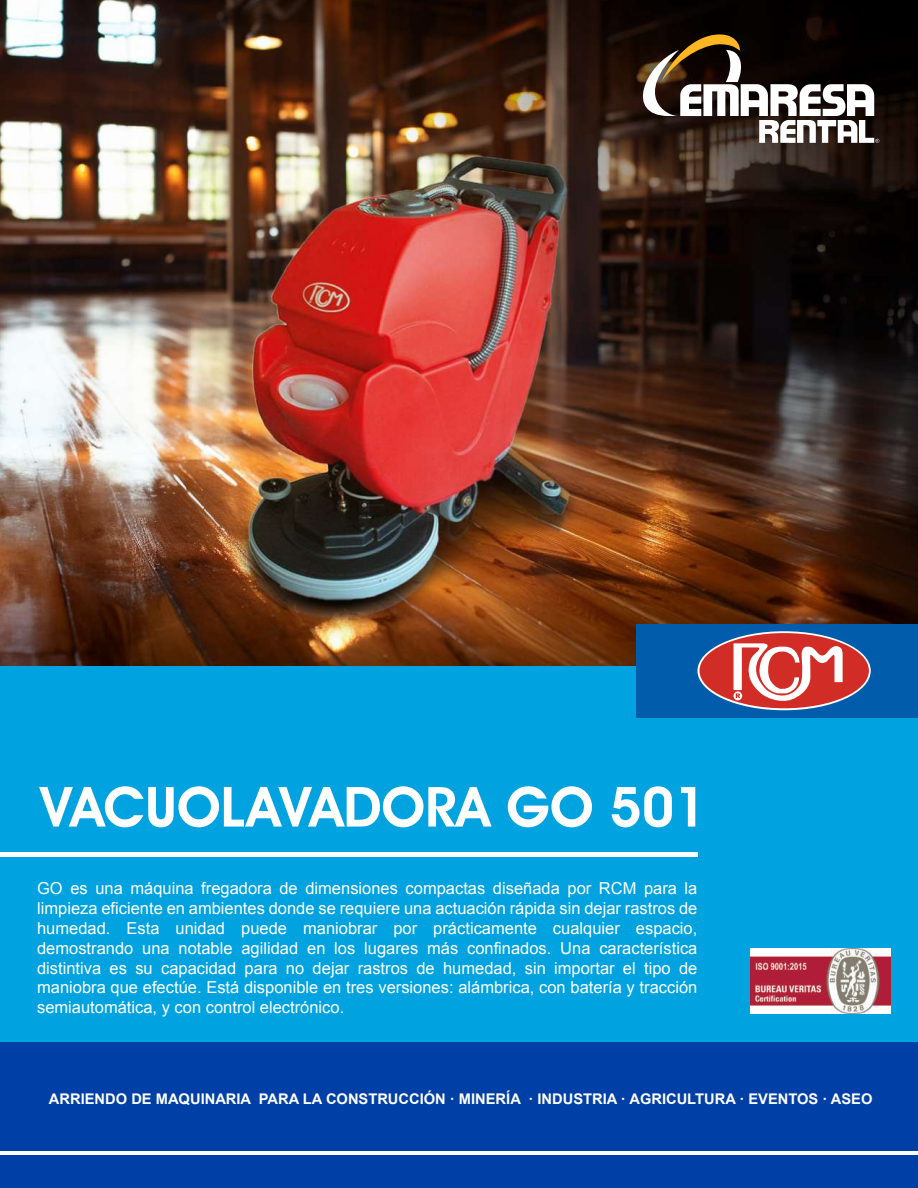
<style>
.page{position:relative;width:918px;height:1188px;background:#fff}
.page>*{position:absolute;margin:0;border:0;box-sizing:border-box;transform-origin:0 0}
.t1{font:600 55.5px "Avant Garde IT Cby BT";color:#fff}
.t2{font:16.5px/19.8px "Arial";color:#fff;text-align:justify}
.t3{font:700 14.7px "Arial";color:#fff}
</style>
<div class="page">
<img style="left:0;top:0;width:918px;height:666px">
<svg style="left:624px;top:34px;width:255px;height:109px"></svg>
<div style="left:0;top:666px;width:918px;height:378px;background:#00a2df"></div>
<div style="left:0;top:1043px;width:918px;height:145px;background:#0040a6"></div>
<img style="left:750px;top:948px;width:141px;height:65px">
<hr style="left:0;top:853px;width:697px;height:4px;background:#fff">
<hr style="left:0;top:1151px;width:918px;height:4px;background:#fff">
<div style="left:636px;top:624px;width:282px;height:93px;background:#015dab"></div>
<svg style="left:697px;top:631px;width:174px;height:79px"></svg>
<div style="left:700px;top:633px;width:169px;height:75px;background:#d22c27;border-radius:50%"></div>
<svg style="left:733px;top:641px;width:110px;height:63px"></svg>
<h1 class="t1" style="left:40px;top:773px;width:668px">VACUOLAVADORA GO 501</h1>
<p class="t2" style="left:37px;top:879px;width:662px">GO es una máquina fregadora de dimensiones compactas diseñada por RCM para la limpieza eficiente en ambientes donde se requiere una actuación rápida sin dejar rastros de humedad. Esta unidad puede maniobrar por prácticamente cualquier espacio, demostrando una notable agilidad en los lugares más confinados. Una característica distintiva es su capacidad para no dejar rastros de humedad, sin importar el tipo de maniobra que efectúe. Está disponible en tres versiones: alámbrica, con batería y tracción semiautomática, y con control electrónico.</p>
<p class="t3" style="left:49px;top:1089px;width:825px">ARRIENDO DE MAQUINARIA PARA LA CONSTRUCCIÓN · MINERÍA · INDUSTRIA · AGRICULTURA · EVENTOS · ASEO</p>
</div>
